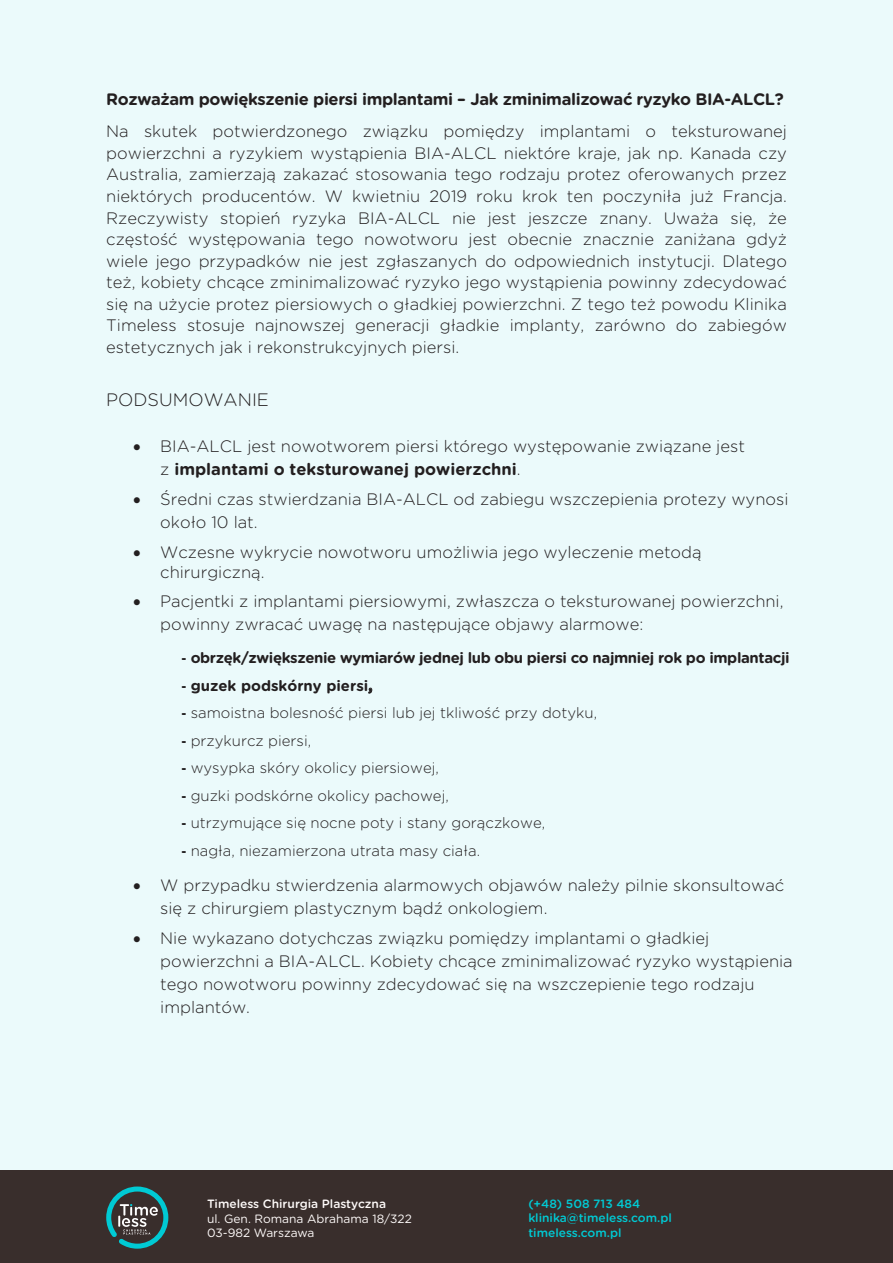
<style>
.page{position:relative;width:893px;height:1263px;background:#ebfafb}
.page>*{position:absolute;margin:0;border:0;box-sizing:border-box;transform-origin:0 0}
.t1{font:300 18px "Gotham Rounded";color:#231f20}
.t2{font:300 16.5px/21.6px "Gotham Rounded";color:#231f20}
.t3{font:700 16.5px/32.1px "Gotham Rounded";letter-spacing:-.025em;color:#231f20}
.t4{font:300 15px "Gotham Rounded";color:#231f20}
.t5{font:700 15px "Gotham Rounded";letter-spacing:-.025em;color:#231f20}
.t6{font:700 15px "Gotham Rounded";color:#231f20}
.t7{font:500 12px/14.4px "Gotham Rounded";color:#00cad4}
.t8{font:12px/14.4px "Gotham Rounded";color:#fffbfa}
.t9{font:500 12px "Gotham Rounded";color:#fffbfa}
.s1{font-weight:300}
.s2{font-weight:700}
.s3{font-family:"Century Gothic"}
.s4{font-family:"Century Gothic";font-weight:700}
</style>
<div class="page">
<svg style="left:368px;top:688px;width:4px;height:5px"></svg>
<div style="left:0;top:1170px;width:893px;height:93px;background:#392e2c"></div>
<svg style="left:106px;top:1186px;width:62px;height:63px"></svg>
<p class="t3" style="left:106px;top:83px;width:682px">Rozważam powiększenie piersi implantami – Jak zminimalizować ryzyko BIA-ALCL?<br><span class="s1">Na skutek potwierdzonego związku pomiędzy implantami o teksturowanej</span></p>
<p class="t2" style="left:106px;top:142px;width:682px;text-align:justify">powierzchni a ryzykiem wystąpienia BIA-ALCL niektóre kraje, jak np. Kanada czy Australia, zamierzają zakazać stosowania tego rodzaju protez oferowanych przez niektórych producentów. W kwietniu 2019 roku krok ten poczyniła już Francja.<br>Rzeczywisty stopień ryzyka BIA-ALCL nie jest jeszcze znany. Uważa się, że częstość występowania tego nowotworu jest obecnie znacznie zaniżana gdyż wiele jego przypadków nie jest zgłaszanych do odpowiednich instytucji. Dlatego też, kobiety chcące zminimalizować ryzyko jego wystąpienia powinny zdecydować się na użycie protez piersiowych o gładkiej powierzchni. Z tego też powodu Klinika Timeless stosuje najnowszej generacji gładkie implanty, zarówno do zabiegów estetycznych jak i rekonstrukcyjnych piersi.</p>
<p class="t1" style="left:106px;top:387px;width:164px">PODSUMOWANIE</p>
<p class="t2" style="left:160px;top:434px;width:586px;line-height:23.4px;text-indent:-27px">• BIA-ALCL jest nowotworem piersi którego występowanie związane jest z <span class="s2">implantami o teksturowanej powierzchni</span>.</p>
<p class="t2" style="left:160px;top:487px;width:630px;line-height:23.2px;text-indent:-27px">• Średni czas stwierdzania BIA-ALCL od zabiegu wszczepienia protezy wynosi około 10 lat.</p>
<p class="t2" style="left:160px;top:542px;width:543px;line-height:19.5px;text-indent:-27px">• Wczesne wykrycie nowotworu umożliwia jego wyleczenie metodą chirurgiczną.</p>
<p class="t2" style="left:160px;top:588px;width:625px;line-height:23.4px;text-indent:-27px">• Pacjentki z implantami piersiowymi, zwłaszcza o teksturowanej powierzchni, powinny zwracać uwagę na następujące objawy alarmowe:</p>
<p class="t5" style="left:181px;top:647px;width:610px"><span class="s3">-</span> obrzęk/zwiększenie wymiarów jednej lub obu piersi co najmniej rok po implantacji</p>
<p class="t6" style="left:181px;top:674px;width:193px"><span class="s3">-</span> guzek podskórny piersi,</p>
<p class="t4" style="left:181px;top:703px;width:418px"><span class="s4">-</span> samoistna bolesność piersi lub jej tkliwość przy dotyku,</p>
<p class="t4" style="left:181px;top:730px;width:132px"><span class="s4">-</span> przykurcz piersi,</p>
<p class="t4" style="left:181px;top:758px;width:260px"><span class="s4">-</span> wysypka skóry okolicy piersiowej,</p>
<p class="t4" style="left:181px;top:786px;width:270px"><span class="s4">-</span> guzki podskórne okolicy pachowej,</p>
<p class="t4" style="left:181px;top:813px;width:366px"><span class="s4">-</span> utrzymujące się nocne poty i stany gorączkowe,</p>
<p class="t4" style="left:181px;top:841px;width:301px"><span class="s4">-</span> nagła, niezamierzona utrata masy ciała.</p>
<p class="t2" style="left:160px;top:873px;width:626px;line-height:23.2px;text-indent:-27px">• W przypadku stwierdzenia alarmowych objawów należy pilnie skonsultować się z chirurgiem plastycznym bądź onkologiem.</p>
<p class="t2" style="left:160px;top:926px;width:634px;line-height:23.1px;text-indent:-27px">• Nie wykazano dotychczas związku pomiędzy implantami o gładkiej powierzchni a BIA-ALCL. Kobiety chcące zminimalizować ryzyko wystąpienia tego nowotworu powinny zdecydować się na wszczepienie tego rodzaju implantów.</p>
<p class="t9" style="left:207px;top:1196px;width:180px">Timeless Chirurgia Plastyczna</p>
<p class="t8" style="left:207px;top:1211px;width:206px">ul. Gen. Romana Abrahama 18/322<br>03-982 Warszawa</p>
<p class="t7" style="left:528px;top:1196px;width:145px">(+48) 508 713 484 klinika@timeless.com.pl timeless.com.pl</p>
</div>
